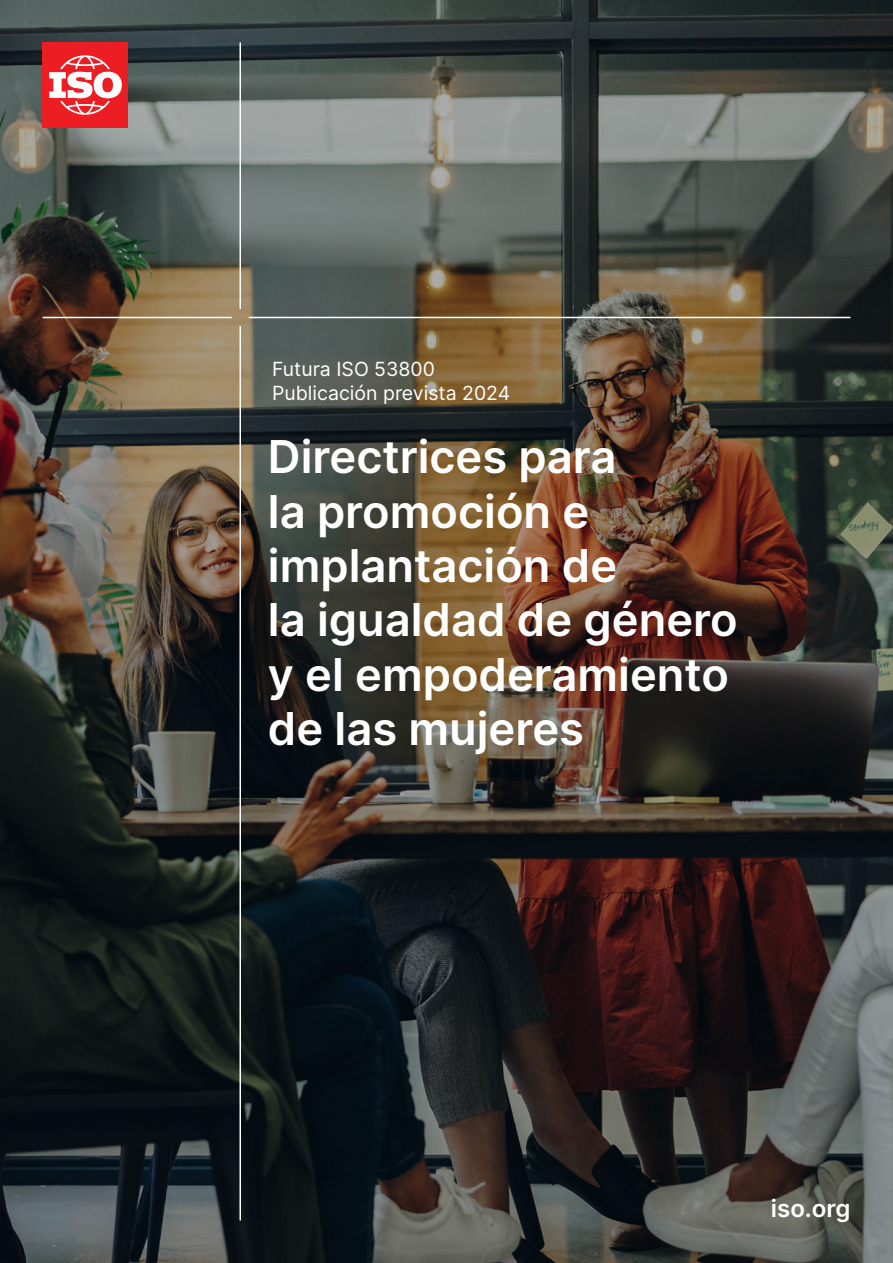
<style>
.page{position:relative;width:893px;height:1263px;background:#fff}
.page>*{position:absolute;margin:0;border:0;box-sizing:border-box;transform-origin:0 0}
.Front_Cover_-_Sub-he{font:600 45.3px/54.3px "Inter";color:#fff}
.Website{font:600 24px "Inter";color:#fff}
.t1{font:19.5px/23.4px "Inter";color:#fff}
</style>
<div class="page">
<img style="left:0;top:0;width:893px;height:1263px">
<div style="left:43px;top:43px;width:85px;height:85px;background:#ed1d24"></div>
<svg style="left:49px;top:55px;width:73px;height:60px"></svg>
<hr style="left:239px;top:43px;width:2px;height:266px;background:#fff">
<hr style="left:239px;top:326px;width:2px;height:894px;background:#fff">
<hr style="left:43px;top:317px;width:189px;height:1px;background:#fff">
<hr style="left:249px;top:317px;width:601px;height:1px;background:#fff">
<p class="t1" style="left:272px;top:357px;width:240px">Futura ISO 53800<br>Publicación prevista 2024</p>
<p class="Front_Cover_-_Sub-he" style="left:268px;top:428px;width:471px">Directrices para<br>la promoción e implantación de<br>la igualdad de género y el empoderamiento de las mujeres</p>
<p class="Website" style="left:771px;top:1190px;width:81px">iso.org</p>
</div>
